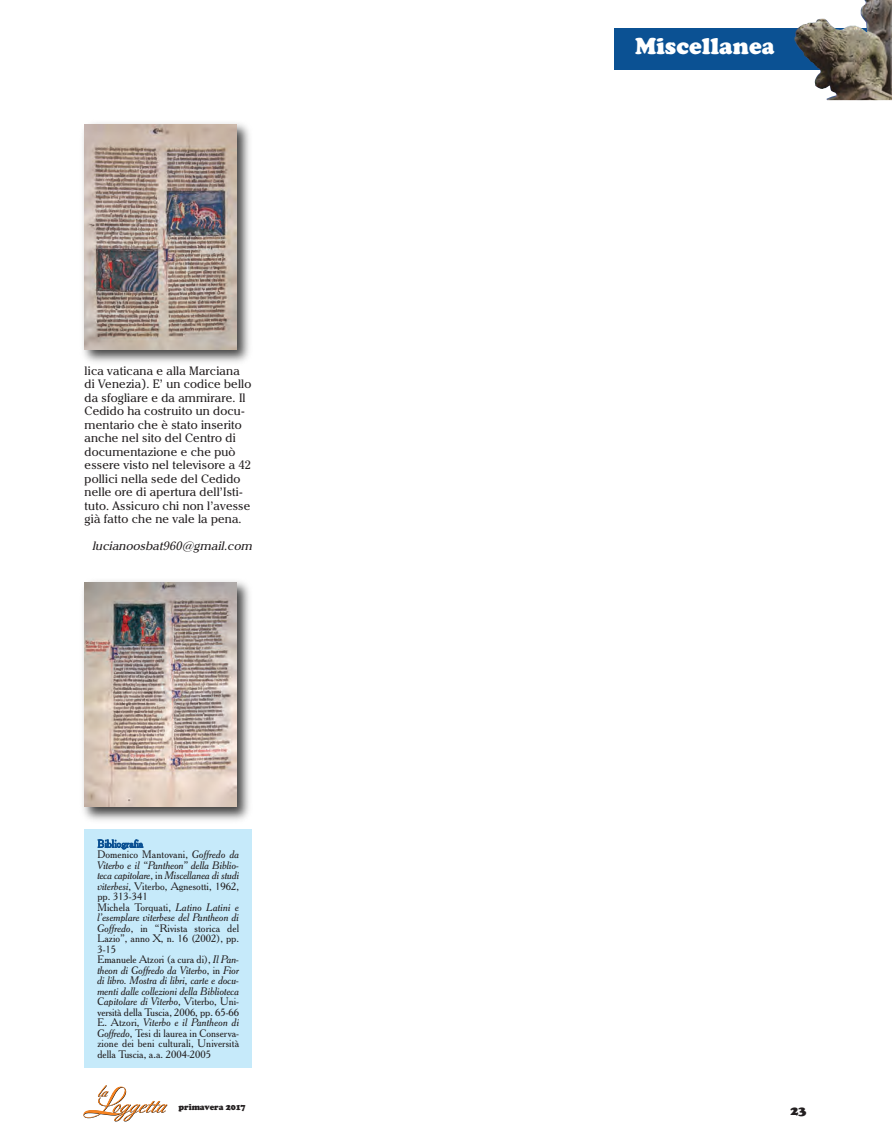
<style>
.page{position:relative;width:892px;height:1148px;background:#fff}
.page>*{position:absolute;margin:0;border:0;box-sizing:border-box;transform-origin:0 0}
.t1{font:900 24px "Cooper";color:#fff}
.t2{font:900 13.5px "Cooper";color:#231f20}
.t3{font:12px/13.5px "Cheltenham IT Cby BT";letter-spacing:.01em;color:#231f20}
.t4{font:italic 12px "Cheltenham IT Cby BT";color:#231f20}
.t5{font:italic 10.5px/10.5px "Cheltenham BT";color:#231f20}
.t6{font:900 9px "Cooper";color:#231f20;scale:.95 1}
.s1{font-style:normal;color:#0b5193}
.s2{font-style:normal}
</style>
<div class="page">
<svg style="left:83px;top:1085px;width:84px;height:36px"></svg>
<div style="left:614px;top:28px;width:276px;height:41px;background:#0b5193"></div>
<img style="left:771px;top:69px;width:121px;height:32px">
<img style="left:794px;top:0;width:98px;height:100px">
<img style="left:83px;top:581px;width:167px;height:240px">
<img style="left:85px;top:582px;width:152px;height:224px">
<img style="left:83px;top:123px;width:167px;height:240px">
<img style="left:85px;top:125px;width:152px;height:224px">
<div style="left:85px;top:828px;width:167px;height:238px;background:#c6eafa"></div>
<p class="t3" style="left:85px;top:363px;width:168px">lica vaticana e alla Marciana di Venezia). E’ un codice bello da sfogliare e da ammirare. Il<br>Cedido ha costruito un docu&shy;mentario che è stato inserito anche nel sito del Centro di documentazione e che può essere visto nel televisore a 42 pollici nella sede del Cedido nelle ore di apertura dell’Isti&shy;tuto. Assicuro chi non l’avesse già fatto che ne vale la pena.</p>
<p class="t4" style="left:92px;top:539px;width:164px">lucianoosbat960@gmail.com</p>
<p class="t5" style="left:97px;top:838px;width:143px"><span class="s1">Bibliografia<br></span><span class="s2">Domenico Mantovani,</span> Goffredo da<br>Viterbo e il “Pantheon” della Biblio&shy;teca capitolare<span class="s2">, in</span> Miscellanea di studi viterbesi<span class="s2">, Viterbo, Agnesotti, 1962, pp. 313-341<br>Michela Torquati,</span> Latino Latini e l’esemplare viterbese del Pantheon di<br>Goffredo<span class="s2">, in “Rivista storica del<br>Lazio”, anno X, n. 16 (2002), pp.<br>3-15<br>Emanuele Atzori (a cura di),</span> Il Pan&shy;theon di Goffredo da Viterbo<span class="s2">, in</span> Fior di libro. Mostra di libri, carte e docu&shy;menti dalle collezioni della Biblioteca<br>Capitolare di Viterbo<span class="s2">, Viterbo, Uni&shy;versità della Tuscia, 2006, pp. 65-66<br>E. Atzori,</span> Viterbo e il Pantheon di<br>Goffredo<span class="s2">, Tesi di laurea in Conserva&shy;zione dei beni culturali, Università della Tuscia, a.a. 2004-2005</span></p>
<p class="t6" style="left:178px;top:1101px;width:72px">primavera 2017</p>
<h1 class="t1" style="left:635px;top:32px;width:142px">Miscellanea</h1>
<p class="t2" style="left:790px;top:1101px;width:18px">23</p>
</div>
